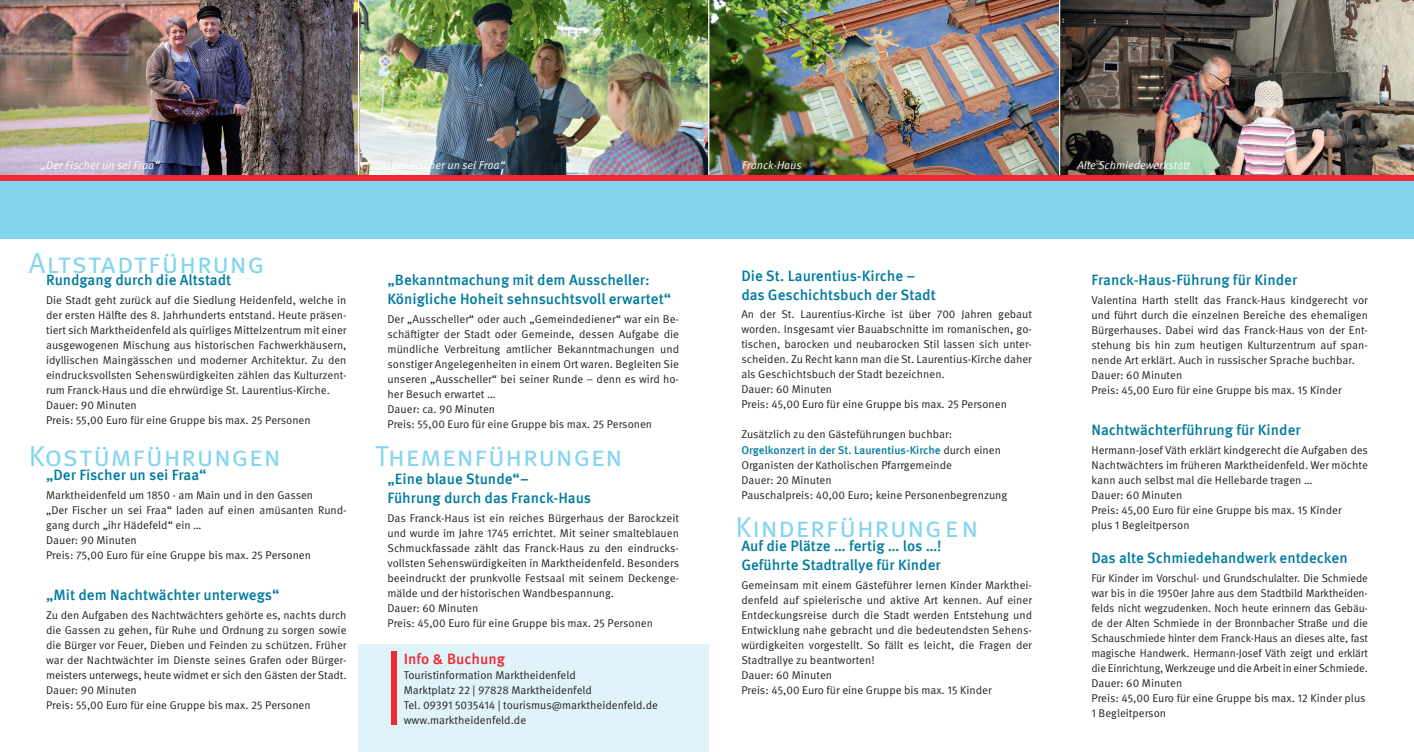
<style>
.page{position:relative;width:1414px;height:752px;background:#fff}
.page>*{position:absolute;margin:0;border:0;box-sizing:border-box;transform-origin:0 0}
.t1{font:28.75px "Meta Pro";letter-spacing:.005em;color:#82d4ef}
.t2{font:500 15px/18.8px "Meta Pro";color:#007b9f}
.t3{font:500 15px "Meta Pro";letter-spacing:.005em;color:#ee2833}
.t4{font:11.25px/15px "Meta Pro";color:#231f20}
.t5{font:italic 11.25px "Meta Pro";color:#fff}
.s1{font-weight:500;color:#007b9f}
</style>
<div class="page">
<div style="left:0;top:178px;width:1414px;height:61px;background:#82d4ef"></div>
<div style="left:358px;top:644px;width:351px;height:107px;background:#dff3f9"></div>
<img style="left:0;top:0;width:1414px;height:175px">
<div style="left:391px;top:651px;width:5px;height:74px;background:#ee2833"></div>
<hr style="left:708px;top:0;width:1px;height:177px;background:#fff">
<hr style="left:1059px;top:0;width:1px;height:177px;background:#fff">
<hr style="left:358px;top:0;width:1px;height:177px;background:#fff">
<div style="left:0;top:175px;width:1414px;height:6px;background:#ee2833"></div>
<p class="t5" style="left:41px;top:156px;width:120px">„Der Fischer un sei Fraa“</p>
<p class="t5" style="left:386px;top:156px;width:120px">„Der Fischer un sei Fraa“</p>
<p class="t5" style="left:742px;top:156px;width:61px">Franck-Haus</p>
<p class="t5" style="left:1077px;top:156px;width:114px">Alte Schmiedewerkstatt</p>
<h1 class="t1" style="left:29px;top:241px;width:237px">Altstadtführung</h1>
<h2 class="t2" style="left:46px;top:269px;width:187px">Rundgang durch die Altstadt</h2>
<p class="t4" style="left:46px;top:291px;width:302px">Die Stadt geht zurück auf die Siedlung Heidenfeld, welche in der ersten Hälfte des 8. Jahrhunderts entstand. Heute präsen&shy;tiert sich Marktheidenfeld als quirliges Mittelzentrum mit einer ausgewogenen Mischung aus historischen Fachwerkhäusern, idyllischen Maingässchen und moderner Architektur. Zu den eindrucksvollsten Sehenswürdigkeiten zählen das Kulturzent&shy;rum Franck-Haus und die ehrwürdige St. Laurentius-Kirche.<br>Dauer: 90 Minuten<br>Preis: 55,00 Euro für eine Gruppe bis max. 25 Personen</p>
<h2 class="t2" style="left:387px;top:269px;width:285px">„Bekanntmachung mit dem Ausscheller:<br>Königliche Hoheit sehnsuchtsvoll erwartet“</h2>
<p class="t4" style="left:387px;top:310px;width:293px">Der „Ausscheller“ oder auch „Gemeindediener“ war ein Be&shy;schäftigter der Stadt oder Gemeinde, dessen Aufgabe die mündliche Verbreitung amtlicher Bekanntmachungen und sonstiger Angelegenheiten in einem Ort waren. Begleiten Sie unseren „Ausscheller“ bei seiner Runde – denn es wird ho&shy;her Besuch erwartet …<br>Dauer: ca. 90 Minuten<br>Preis: 55,00 Euro für eine Gruppe bis max. 25 Personen</p>
<h1 class="t1" style="left:29px;top:434px;width:254px">Kostümführungen</h1>
<h1 class="t1" style="left:375px;top:434px;width:249px">Themenführungen</h1>
<h2 class="t2" style="left:46px;top:464px;width:162px">„Der Fischer un sei Fraa“</h2>
<p class="t4" style="left:46px;top:486px;width:302px">Marktheidenfeld um 1850 - am Main und in den Gassen<br>„Der Fischer un sei Fraa“ laden auf einen amüsanten Rund&shy;gang durch „ihr Hädefeld“ ein …<br>Dauer: 90 Minuten<br>Preis: 75,00 Euro für eine Gruppe bis max. 25 Personen</p>
<h2 class="t2" style="left:46px;top:584px;width:235px">„Mit dem Nachtwächter unterwegs“</h2>
<p class="t4" style="left:46px;top:606px;width:302px">Zu den Aufgaben des Nachtwächters gehörte es, nachts durch die Gassen zu gehen, für Ruhe und Ordnung zu sorgen sowie die Bürger vor Feuer, Dieben und Feinden zu schützen. Früher war der Nachtwächter im Dienste seines Grafen oder Bürger&shy;meisters unterwegs, heute widmet er sich den Gästen der Stadt.<br>Dauer: 90 Minuten<br>Preis: 55,00 Euro für eine Gruppe bis max. 25 Personen</p>
<h2 class="t2" style="left:387px;top:468px;width:205px">„Eine blaue Stunde“–<br>Führung durch das Franck-Haus</h2>
<p class="t4" style="left:387px;top:509px;width:293px">Das Franck-Haus ist ein reiches Bürgerhaus der Barockzeit und wurde im Jahre 1745 errichtet. Mit seiner smalteblauen Schmuckfassade zählt das Franck-Haus zu den eindrucks&shy;vollsten Sehenswürdigkeiten in Marktheidenfeld. Besonders beeindruckt der prunkvolle Festsaal mit seinem Deckenge&shy;mälde und der historischen Wandbespannung.<br>Dauer: 60 Minuten<br>Preis: 45,00 Euro für eine Gruppe bis max. 25 Personen</p>
<h2 class="t3" style="left:404px;top:647px;width:103px">Info &amp; Buchung</h2>
<p class="t4" style="left:404px;top:666px;width:256px">Touristinformation Marktheidenfeld<br>Marktplatz 22 | 97828 Marktheidenfeld<br>Tel. 09391 5035414 | tourismus@marktheidenfeld.de www.marktheidenfeld.de</p>
<h2 class="t2" style="left:741px;top:265px;width:196px">Die St. Laurentius-Kirche – das Geschichtsbuch der Stadt</h2>
<p class="t4" style="left:741px;top:306px;width:292px">An der St. Laurentius-Kirche ist über 700 Jahren gebaut worden. Insgesamt vier Bauabschnitte im romanischen, go&shy;tischen, barocken und neubarocken Stil lassen sich unter&shy;scheiden. Zu Recht kann man die St. Laurentius-Kirche daher als Geschichtsbuch der Stadt bezeichnen.<br>Dauer: 60 Minuten<br>Preis: 45,00 Euro für eine Gruppe bis max. 25 Personen</p>
<p class="t4" style="left:741px;top:426px;width:267px">Zusätzlich zu den Gästeführungen buchbar:<br><span class="s1">Orgelkonzert in der St. Laurentius-Kirche</span> durch einen Organisten der Katholischen Pfarrgemeinde<br>Dauer: 20 Minuten<br>Pauschalpreis: 40,00 Euro; keine Personenbegrenzung</p>
<h2 class="t2" style="left:741px;top:535px;width:202px">Auf die Plätze … fertig … los …!<br>Geführte Stadtrallye für Kinder</h2>
<p class="t4" style="left:741px;top:576px;width:292px">Gemeinsam mit einem Gästeführer lernen Kinder Markthei&shy;denfeld auf spielerische und aktive Art kennen. Auf einer Entdeckungsreise durch die Stadt werden Entstehung und Entwicklung nahe gebracht und die bedeutendsten Sehens&shy;würdigkeiten vorgestellt. So fällt es leicht, die Fragen der Stadtrallye zu beantworten!<br>Dauer: 60 Minuten<br>Preis: 45,00 Euro für eine Gruppe bis max. 15 Kinder</p>
<h1 class="t1" style="left:735px;top:505px;width:245px">Kinderführungen</h1>
<h2 class="t2" style="left:1091px;top:269px;width:207px">Franck-Haus-Führung für Kinder</h2>
<p class="t4" style="left:1091px;top:291px;width:278px">Valentina Harth stellt das Franck-Haus kindgerecht vor und führt durch die einzelnen Bereiche des ehemaligen Bürgerhauses. Dabei wird das Franck-Haus von der Ent&shy;stehung bis hin zum heutigen Kulturzentrum auf span&shy;nende Art erklärt. Auch in russischer Sprache buchbar.<br>Dauer: 60 Minuten<br>Preis: 45,00 Euro für eine Gruppe bis max. 15 Kinder</p>
<h2 class="t2" style="left:1091px;top:419px;width:211px">Nachtwächterführung für Kinder</h2>
<p class="t4" style="left:1091px;top:441px;width:278px">Hermann-Josef Väth erklärt kindgerecht die Aufgaben des Nachtwächters im früheren Marktheidenfeld. Wer möchte kann auch selbst mal die Hellebarde tragen …<br>Dauer: 60 Minuten<br>Preis: 45,00 Euro für eine Gruppe bis max. 15 Kinder<br>plus 1 Begleitperson</p>
<h2 class="t2" style="left:1091px;top:547px;width:258px">Das alte Schmiedehandwerk entdecken</h2>
<p class="t4" style="left:1091px;top:569px;width:278px">Für Kinder im Vorschul- und Grundschulalter. Die Schmiede war bis in die 1950er Jahre aus dem Stadtbild Marktheiden&shy;felds nicht wegzudenken. Noch heute erinnern das Gebäu&shy;de der Alten Schmiede in der Bronnbacher Straße und die Schauschmiede hinter dem Franck-Haus an dieses alte, fast magische Handwerk. Hermann-Josef Väth zeigt und erklärt die Einrichtung, Werkzeuge und die Arbeit in einer Schmiede.<br>Dauer: 60 Minuten<br>Preis: 45,00 Euro für eine Gruppe bis max. 12 Kinder plus 1 Begleitperson</p>
</div>
